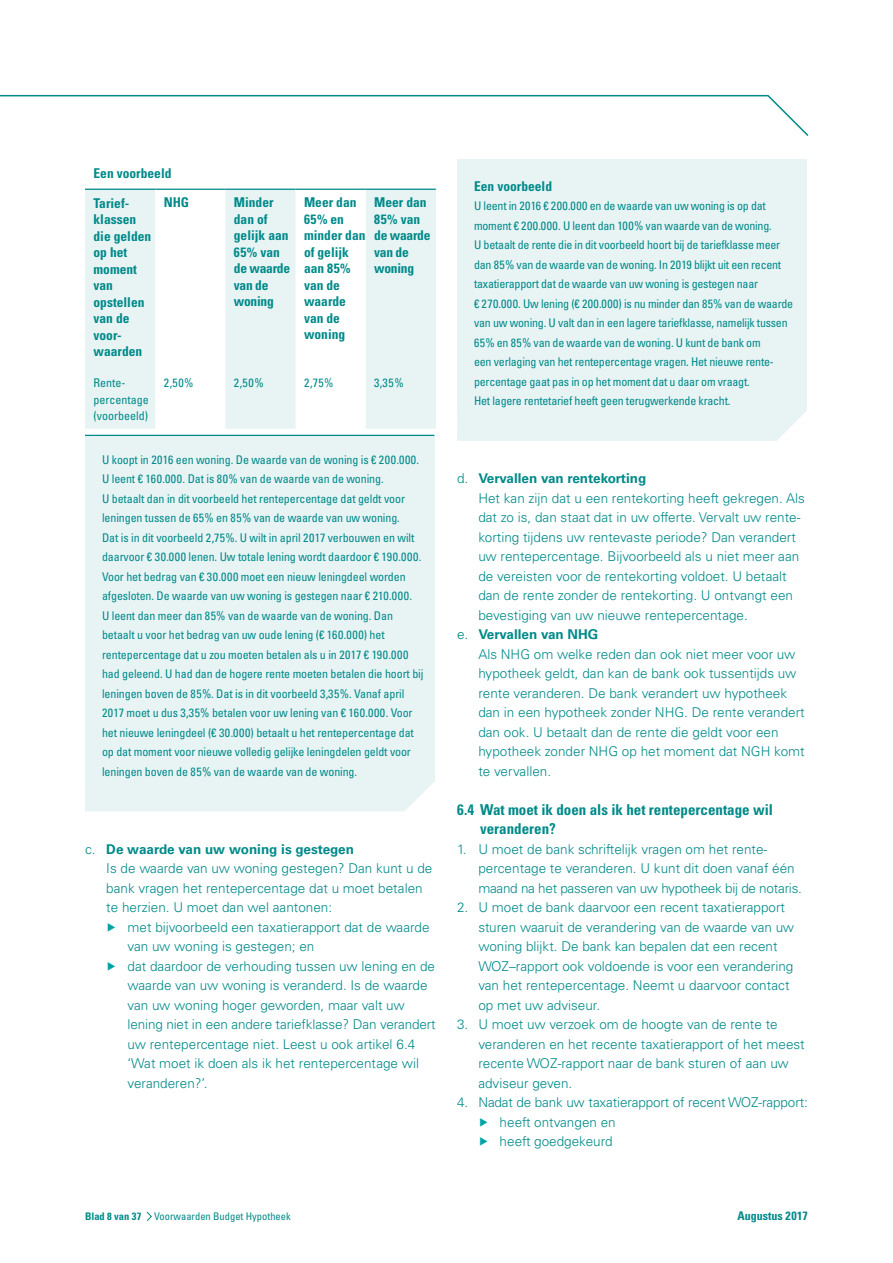
<style>
.page{position:relative;width:893px;height:1263px;background:#fff}
.page>*{position:absolute;margin:0;border:0;box-sizing:border-box;transform-origin:0 0}
.t1{font:700 condensed 15px/19.5px "Univers LT Std";color:#008a89}
.t2{font:300 13.5px/19.5px "Univers LT Std";color:#008a89}
.t3{font:700 condensed 13.5px/16.5px "Univers LT Std";color:#008a89}
.t4{font:700 13.5px "Univers LT Std";color:#008a89}
.t5{font:700 condensed 13.5px/16.5px "Univers LT Std";letter-spacing:-.02em;color:#008a89}
.t6{font:condensed 12px/19.5px "Univers LT Std";letter-spacing:-.01em;color:#008a89}
.t7{font:700 condensed 12px "Univers LT Std";color:#008a89}
.t8{font:condensed 10.5px "Univers LT Std";color:#008a89}
.s1{font-weight:300}
.s2{color:#00a3a5}
.s3{font-weight:700}
</style>
<div class="page">
<svg style="left:0;top:94px;width:809px;height:42px"></svg>
<svg style="left:146px;top:1211px;width:6px;height:10px"></svg>
<svg style="left:85px;top:190px;width:351px;height:239px;fill:#e8f3f4"></svg>
<hr style="left:85px;top:189px;width:70px;height:1px;background:#008a89">
<hr style="left:155px;top:189px;width:70px;height:1px;background:#008a89">
<hr style="left:225px;top:189px;width:71px;height:1px;background:#008a89">
<hr style="left:296px;top:189px;width:70px;height:1px;background:#008a89">
<hr style="left:366px;top:189px;width:70px;height:1px;background:#008a89">
<div style="left:85px;top:435px;width:349px;height:347px;background:#e8f3f4"></div>
<hr style="left:85px;top:435px;width:349px;height:1px;background:#008a89">
<div style="left:85px;top:782px;width:349px;height:29px;background:#e8f3f4"></div>
<div style="left:457px;top:159px;width:349px;height:252px;background:#e8f3f4"></div>
<div style="left:457px;top:411px;width:349px;height:30px;background:#e8f3f4"></div>
<p class="t3" style="left:94px;top:165px;width:79px">Een voorbeeld</p>
<p class="t3" style="left:94px;top:194px;width:59px">Tarief&shy;klassen die gelden op het moment van opstellen van de voor&shy;waarden</p>
<p class="t3" style="left:164px;top:194px;width:27px">NHG</p>
<p class="t3" style="left:234px;top:194px;width:58px">Minder dan of gelijk aan<br>65% van de waarde van de woning</p>
<p class="t3" style="left:304px;top:194px;width:63px">Meer dan<br>65% en minder dan of gelijk aan 85% van de waarde van de woning</p>
<p class="t5" style="left:374px;top:194px;width:58px">Meer dan<br>85% van de waarde van de woning</p>
<p class="t6" style="left:94px;top:375px;width:57px;line-height:16.5px">Rente&shy;percentage (voorbeeld)</p>
<p class="t6" style="left:164px;top:373px;width:31px">2,50%</p>
<p class="t6" style="left:234px;top:373px;width:31px">2,50%</p>
<p class="t6" style="left:304px;top:373px;width:31px">2,75%</p>
<p class="t6" style="left:374px;top:373px;width:31px">3,35%</p>
<p class="t6" style="left:102px;top:449px;width:323px">U koopt in 2016 een woning. De waarde van de woning is € 200.000.<br>U leent € 160.000. Dat is 80% van de waarde van de woning.<br>U betaalt dan in dit voorbeeld het rentepercentage dat geldt voor leningen tussen de 65% en 85% van de waarde van uw woning.<br>Dat is in dit voorbeeld 2,75%. U wilt in april 2017 verbouwen en wilt daarvoor € 30.000 lenen. Uw totale lening wordt daardoor € 190.000.<br>Voor het bedrag van € 30.000 moet een nieuw leningdeel worden afgesloten. De waarde van uw woning is gestegen naar € 210.000.<br>U leent dan meer dan 85% van de waarde van de woning. Dan betaalt u voor het bedrag van uw oude lening (€ 160.000) het rentepercentage dat u zou moeten betalen als u in 2017 € 190.000 had geleend. U had dan de hogere rente moeten betalen die hoort bij leningen boven de 85%. Dat is in dit voorbeeld 3,35%. Vanaf april 2017 moet u dus 3,35% betalen voor uw lening van € 160.000. Voor het nieuwe leningdeel (€ 30.000) betaalt u het rentepercentage dat op dat moment voor nieuwe volledig gelijke leningdelen geldt voor leningen boven de 85% van de waarde van de woning.</p>
<p class="t4" style="left:85px;top:841px;width:270px"><span class="s1">c.</span> De waarde van uw woning is gestegen</p>
<p class="t2" style="left:106px;top:858px;width:328px">Is de waarde van uw woning gestegen? Dan kunt u de</p>
<p class="t2" style="left:106px;top:878px;width:318px">bank vragen het rentepercentage dat u moet betalen</p>
<p class="t2" style="left:106px;top:897px;width:227px">te herzien. U moet dan wel aantonen:</p>
<p class="t2" style="left:106px;top:917px;width:325px"><span class="s2">▶</span> met bijvoorbeeld een taxatierapport dat de waarde</p>
<p class="t2" style="left:128px;top:936px;width:188px">van uw woning is gestegen; en</p>
<p class="t2" style="left:106px;top:956px;width:330px"><span class="s2">▶</span> dat daardoor de verhouding tussen uw lening en de</p>
<p class="t2" style="left:128px;top:975px;width:301px">waarde van uw woning is veranderd. Is de waarde</p>
<p class="t2" style="left:128px;top:995px;width:279px">van uw woning hoger geworden, maar valt uw</p>
<p class="t2" style="left:128px;top:1014px;width:310px">lening niet in een andere tariefklasse? Dan verandert</p>
<p class="t2" style="left:128px;top:1034px;width:289px">uw rentepercentage niet. Leest u ook artikel 6.4</p>
<p class="t2" style="left:128px;top:1053px;width:293px">‘Wat moet ik doen als ik het rentepercentage wil</p>
<p class="t2" style="left:128px;top:1073px;width:82px">veranderen?’.</p>
<p class="t3" style="left:474px;top:177px;width:79px">Een voorbeeld</p>
<p class="t6" style="left:474px;top:196px;width:321px">U leent in 2016 € 200.000 en de waarde van uw woning is op dat moment € 200.000. U leent dan 100% van waarde van de woning.<br>U betaalt de rente die in dit voorbeeld hoort bij de tariefklasse meer dan 85% van de waarde van de woning. In 2019 blijkt uit een recent taxatierapport dat de waarde van uw woning is gestegen naar<br>€ 270.000. Uw lening (€ 200.000) is nu minder dan 85% van de waarde van uw woning. U valt dan in een lagere tariefklasse, namelijk tussen 65% en 85% van de waarde van de woning. U kunt de bank om<br>een verlaging van het rentepercentage vragen. Het nieuwe rente&shy;percentage gaat pas in op het moment dat u daar om vraagt.<br>Het lagere rentetarief heeft geen terugwerkende kracht.</p>
<p class="t4" style="left:457px;top:470px;width:191px"><span class="s1">d.</span> Vervallen van rentekorting</p>
<p class="t2" style="left:478px;top:488px;width:328px">Het kan zijn dat u een rentekorting heeft gekregen. Als</p>
<p class="t2" style="left:478px;top:507px;width:324px">dat zo is, dan staat dat in uw offerte. Vervalt uw rente-</p>
<p class="t2" style="left:478px;top:527px;width:319px">korting tijdens uw rentevaste periode? Dan verandert</p>
<p class="t2" style="left:478px;top:546px;width:322px">uw rentepercentage. Bijvoorbeeld als u niet meer aan</p>
<p class="t2" style="left:478px;top:566px;width:310px">de vereisten voor de rentekorting voldoet. U betaalt</p>
<p class="t2" style="left:478px;top:585px;width:316px">dan de rente zonder de rentekorting. U ontvangt een</p>
<p class="t2" style="left:478px;top:605px;width:271px">bevestiging van uw nieuwe rentepercentage.</p>
<p class="t4" style="left:457px;top:626px;width:143px"><span class="s1">e.</span> Vervallen van NHG</p>
<p class="t2" style="left:478px;top:644px;width:319px">Als NHG om welke reden dan ook niet meer voor uw</p>
<p class="t2" style="left:478px;top:663px;width:320px">hypotheek geldt, dan kan de bank ook tussentijds uw</p>
<p class="t2" style="left:478px;top:683px;width:310px">rente veranderen. De bank verandert uw hypotheek</p>
<p class="t2" style="left:478px;top:702px;width:328px">dan in een hypotheek zonder NHG. De rente verandert</p>
<p class="t2" style="left:478px;top:722px;width:302px">dan ook. U betaalt dan de rente die geldt voor een</p>
<p class="t2" style="left:478px;top:741px;width:328px">hypotheek zonder NHG op het moment dat NGH komt</p>
<p class="t2" style="left:478px;top:761px;width:74px">te vervallen.</p>
<p class="t1" style="left:480px;top:799px;width:295px;text-indent:-23px">6.4 Wat moet ik doen als ik het rentepercentage wil veranderen?</p>
<p class="t2" style="left:478px;top:839px;width:325px;text-indent:-21px">1. U moet de bank schriftelijk vragen om het rente&shy;percentage te veranderen. U kunt dit doen vanaf één maand na het passeren van uw hypotheek bij de notaris.</p>
<p class="t2" style="left:478px;top:897px;width:317px;text-indent:-21px">2. U moet de bank daarvoor een recent taxatierapport sturen waaruit de verandering van de waarde van uw woning blijkt. De bank kan bepalen dat een recent WOZ–rapport ook voldoende is voor een verandering van het rentepercentage. Neemt u daarvoor contact op met uw adviseur.</p>
<p class="t2" style="left:478px;top:1014px;width:328px;text-indent:-21px">3. U moet uw verzoek om de hoogte van de rente te veranderen en het recente taxatierapport of het meest recente WOZ-rapport naar de bank sturen of aan uw adviseur geven.</p>
<p class="t2" style="left:478px;top:1092px;width:331px;text-indent:-21px">4. Nadat de bank uw taxatierapport of recent WOZ-rapport: <span class="s2">▶</span> heeft ontvangen en<br><span class="s2">▶</span> heeft goedgekeurd</p>
<p class="t8" style="left:85px;top:1209px;width:207px"><span class="s3">Blad 8 van 37</span> Voorwaarden Budget Hypotheek</p>
<p class="t7" style="left:738px;top:1208px;width:72px">Augustus 2017</p>
</div>
